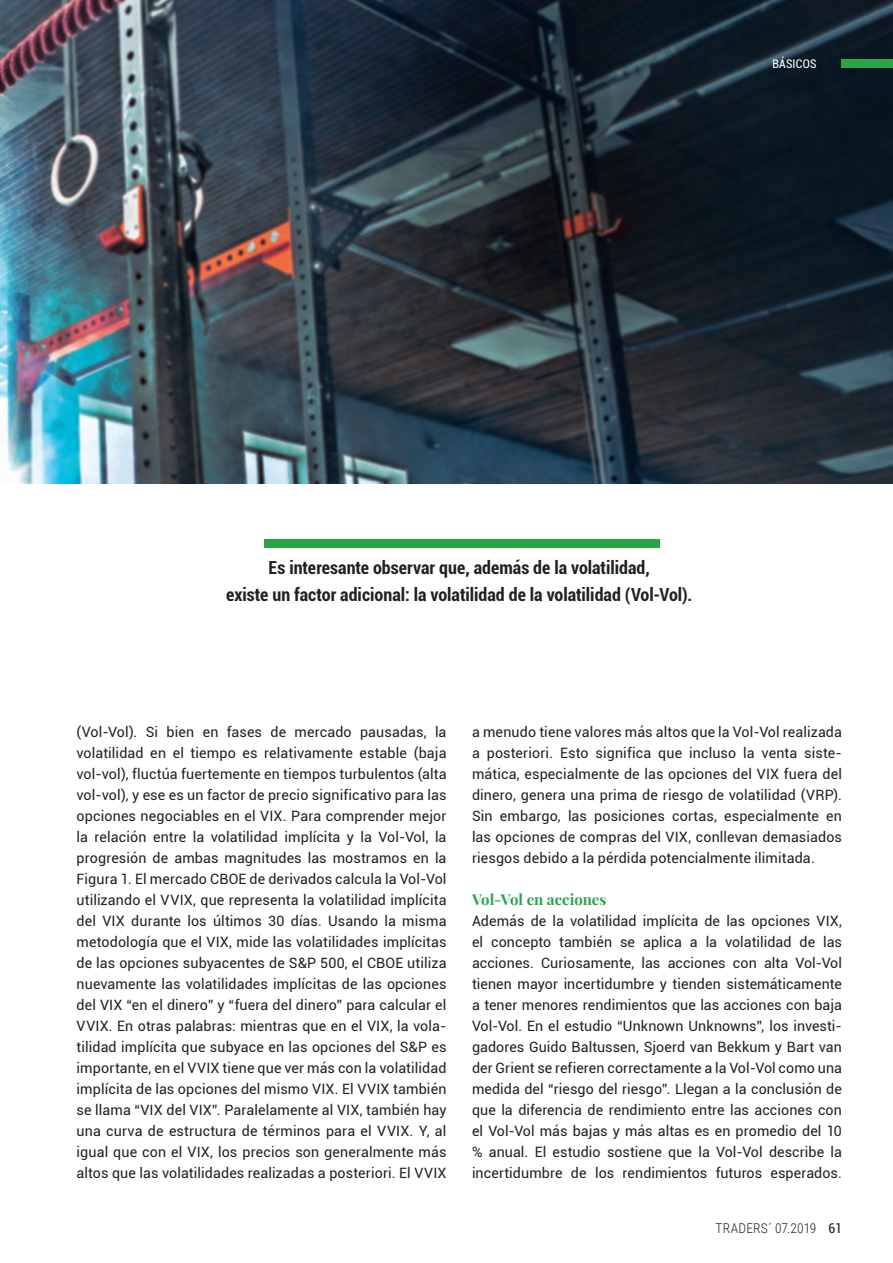
<style>
.page{position:relative;width:893px;height:1263px;background:#fff}
.page>*{position:absolute;margin:0;border:0;box-sizing:border-box;transform-origin:0 0}
.T-quotation{font:700 condensed 18px "Roboto";color:#231f20}
.T-cross_heading{font:700 15px "Playfair Display";letter-spacing:-.005em;color:#29a449}
.T-bodytext{font:14.25px/21px "Roboto";letter-spacing:.005em;color:#231f20;text-align:justify}
.T-number_of_pages{font:300 13.5px "Roboto Condensed";letter-spacing:.015em;color:#231f20}
.t1{font:condensed 13.5px "Roboto";color:#231f20}
.T-category{font:condensed 12px "Roboto";letter-spacing:.015em;color:#fff}
</style>
<div class="page">
<img style="left:0;top:0;width:893px;height:484px">
<div style="left:842px;top:60px;width:51px;height:8px;background:#29a449"></div>
<div style="left:265px;top:540px;width:395px;height:8px;background:#29a449"></div>
<p class="T-category" style="left:772px;top:55px;width:46px">BÁSICOS</p>
<p class="T-quotation" style="left:269px;top:555px;width:383px">Es interesante observar que, además de la volatilidad,</p>
<p class="T-quotation" style="left:226px;top:582px;width:468px">existe un factor adicional: la volatilidad de la volatilidad (Vol-Vol).</p>
<p class="T-bodytext" style="left:77px;top:720px;width:371px">(Vol-Vol). Si bien en fases de mercado pausadas, la volatilidad en el tiempo es relativamente estable (baja vol-vol), fluctúa fuertemente en tiempos turbulentos (alta vol-vol), y ese es un factor de precio significativo para las opciones negociables en el VIX. Para comprender mejor la relación entre la volatilidad implícita y la Vol-Vol, la progresión de ambas magnitudes las mostramos en la Figura 1. El mercado CBOE de derivados calcula la Vol-Vol utilizando el VVIX, que representa la volatilidad implícita del VIX durante los últimos 30 días. Usando la misma metodología que el VIX, mide las volatilidades implícitas de las opciones subyacentes de S&amp;P 500, el CBOE utiliza nuevamente las volatilidades implícitas de las opciones del VIX “en el dinero” y “fuera del dinero” para calcular el VVIX. En otras palabras: mientras que en el VIX, la vola&shy;tilidad implícita que subyace en las opciones del S&amp;P es importante, en el VVIX tiene que ver más con la volatilidad implícita de las opciones del mismo VIX. El VVIX también se llama “VIX del VIX”. Paralelamente al VIX, también hay una curva de estructura de términos para el VVIX. Y, al igual que con el VIX, los precios son generalmente más altos que las volatilidades realizadas a posteriori. El VVIX</p>
<p class="T-bodytext" style="left:472px;top:721px;width:371px">a menudo tiene valores más altos que la Vol-Vol realizada a posteriori. Esto significa que incluso la venta siste&shy;mática, especialmente de las opciones del VIX fuera del dinero, genera una prima de riesgo de volatilidad (VRP).<br>Sin embargo, las posiciones cortas, especialmente en las opciones de compras del VIX, conllevan demasiados riesgos debido a la pérdida potencialmente ilimitada.</p>
<p class="T-cross_heading" style="left:472px;top:889px;width:136px">Vol-Vol en acciones</p>
<p class="T-bodytext" style="left:472px;top:909px;width:371px">Además de la volatilidad implícita de las opciones VIX, el concepto también se aplica a la volatilidad de las acciones. Curiosamente, las acciones con alta Vol-Vol tienen mayor incertidumbre y tienden sistemáticamente a tener menores rendimientos que las acciones con baja Vol-Vol. En el estudio “Unknown Unknowns”, los investi&shy;gadores Guido Baltussen, Sjoerd van Bekkum y Bart van der Grient se refieren correctamente a la Vol-Vol como una medida del “riesgo del riesgo”. Llegan a la conclusión de que la diferencia de rendimiento entre las acciones con el Vol-Vol más bajas y más altas es en promedio del 10 % anual. El estudio sostiene que la Vol-Vol describe la incertidumbre de los rendimientos futuros esperados.</p>
<p class="T-number_of_pages" style="left:715px;top:1219px;width:103px">TRADERS´ 07.2019</p>
<p class="t1" style="left:828px;top:1219px;width:15px">61</p>
</div>
